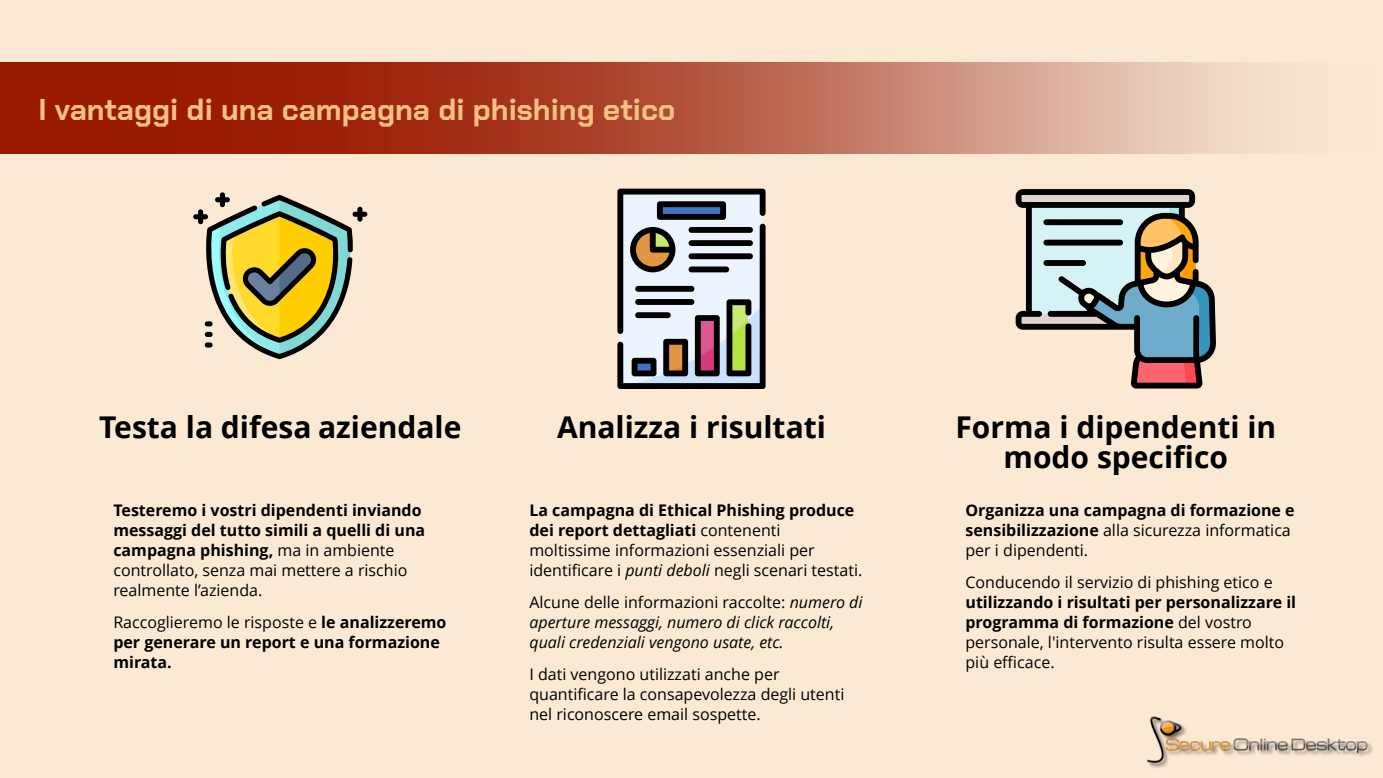
<style>
.page{position:relative;width:1383px;height:778px;background:#fff}
.page>*{position:absolute;margin:0;border:0;box-sizing:border-box;transform-origin:0 0}
.t1{font:700 30px/30px "Open Sans";color:#000;text-align:center}
.t2{font:700 30px "Chakra Petch";color:#f9c084}
.t3{font:700 16px/20px "Open Sans";color:#000}
.t4{font:16px/20px "Open Sans";color:#000}
.t5{font:italic 16px/20px "Open Sans";color:#000}
.s1{font-weight:400}
.s2{font-weight:700}
.s3{font-style:italic}
.s4{font-style:normal}
</style>
<div class="page">
<div style="left:0;top:0;width:1382px;height:778px;background:#fce9d3"></div>
<img style="left:0;top:62px;width:1262px;height:92px">
<img style="left:1153px;top:743px;width:219px;height:25px">
<img style="left:1147px;top:716px;width:221px;height:51px">
<svg style="left:193px;top:192px;width:174px;height:167px"></svg>
<svg style="left:617px;top:189px;width:148px;height:200px;background:#9d9ea1"></svg>
<div style="left:688px;top:227px;width:65px;height:6px;background:#000;border-radius:3px"></div>
<div style="left:688px;top:240px;width:65px;height:6px;background:#000;border-radius:3px"></div>
<div style="left:688px;top:253px;width:65px;height:6px;background:#000;border-radius:3px"></div>
<div style="left:688px;top:266px;width:41px;height:6px;background:#000;border-radius:3px"></div>
<div style="left:635px;top:286px;width:59px;height:6px;background:#000;border-radius:3px"></div>
<div style="left:635px;top:299px;width:59px;height:6px;background:#000;border-radius:3px"></div>
<div style="left:635px;top:312px;width:35px;height:6px;background:#000;border-radius:3px"></div>
<svg style="left:1015px;top:189px;width:200px;height:199px"></svg>
<h1 class="t2" style="left:38px;top:90px;width:638px">I vantaggi di una campagna di phishing etico</h1>
<h1 class="t1" style="left:99px;top:415px;width:364px">Testa la difesa aziendale</h1>
<h1 class="t1" style="left:557px;top:415px;width:270px">Analizza i risultati</h1>
<h1 class="t1" style="left:955px;top:415px;width:322px">Forma i dipendenti in modo specifico</h1>
<p class="t3" style="left:965px;top:502px;width:331px">Organizza una campagna di formazione e sensibilizzazione <span class="s1">alla sicurezza informatica per i dipendenti.</span></p>
<p class="t4" style="left:965px;top:574px;width:309px">Conducendo il servizio di phishing etico e</p>
<p class="t3" style="left:965px;top:594px;width:332px">utilizzando i risultati per personalizzare il programma di formazione <span class="s1">del vostro personale, l'intervento risulta essere molto più efficace.</span></p>
<p class="t3" style="left:113px;top:502px;width:313px">Testeremo i vostri dipendenti inviando messaggi del tutto simili a quelli di una campagna phishing, <span class="s1">ma in ambiente controllato, senza mai mettere a rischio realmente l’azienda.</span></p>
<p class="t3" style="left:113px;top:614px;width:335px"><span class="s1">Raccoglieremo le risposte e</span> le analizzeremo per generare un report e una formazione mirata.</p>
<p class="t4" style="left:529px;top:502px;width:334px"><span class="s2">La campagna di Ethical Phishing produce dei report dettagliati</span> contenenti moltissime informazioni essenziali per identificare i <span class="s3">punti deboli</span> negli scenari testati.</p>
<p class="t5" style="left:529px;top:594px;width:334px"><span class="s4">Alcune delle informazioni raccolte:</span> numero di aperture messaggi, numero di click raccolti, quali credenziali vengono usate, etc.</p>
<p class="t4" style="left:529px;top:666px;width:316px">I dati vengono utilizzati anche per quantificare la consapevolezza degli utenti nel riconoscere email sospette.</p>
</div>
